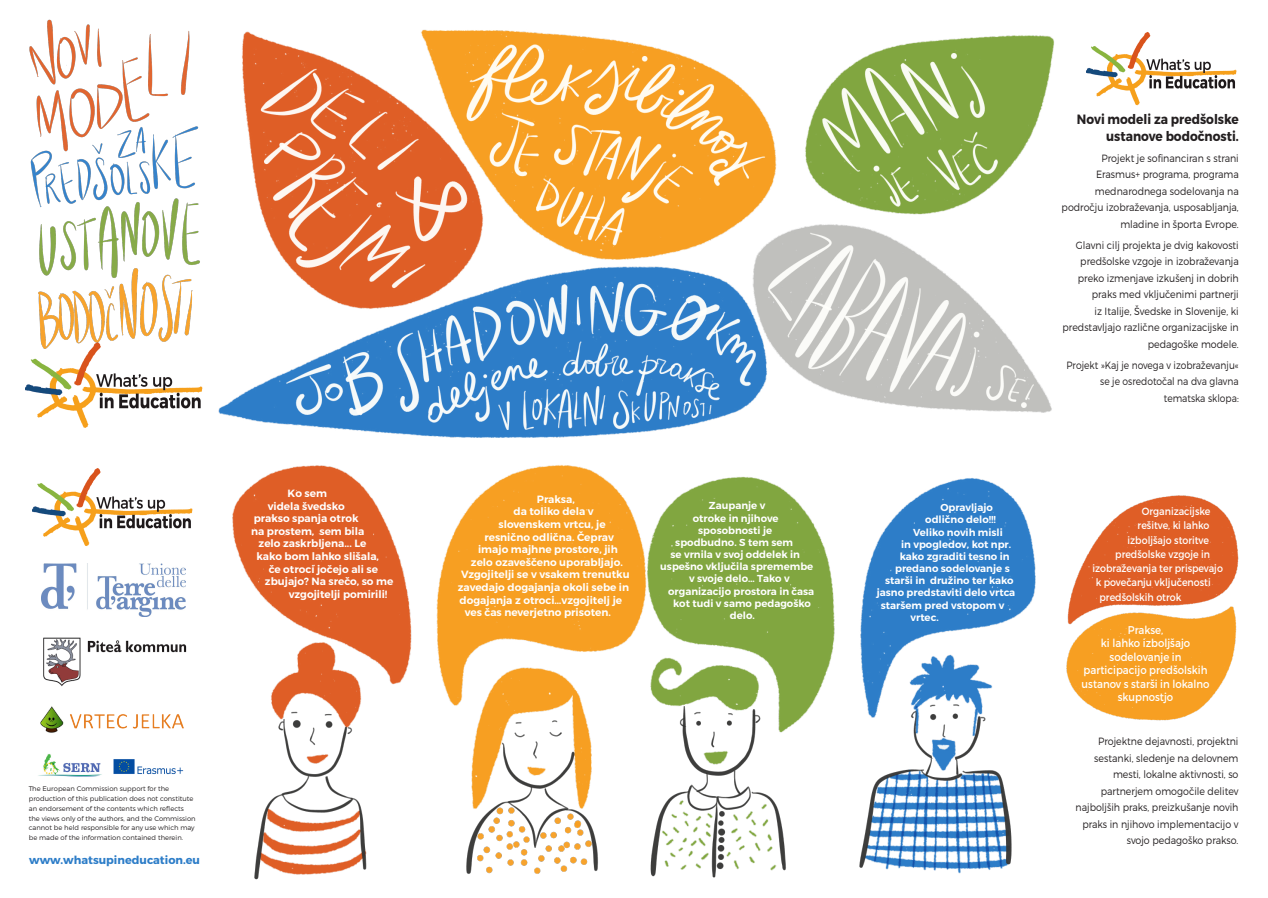
<style>
.page{position:relative;width:1268px;height:898px;background:#fff}
.page>*{position:absolute;margin:0;border:0;box-sizing:border-box;transform-origin:0 0}
.t1{font:700 13.5px/16.5px "Montserrat";color:#231f20;text-align:right;scale:.9 1}
.t2{font:11.25px/13.5px "Montserrat";color:#fff;text-align:center;scale:.9 1}
.t3{font:700 11.25px "Montserrat";color:#2d7dc8}
.t4{font:300 10.5px/16.5px "Montserrat";color:#231f20;text-align:right;scale:.9 1}
.t5{font:600 10.5px "Montserrat";color:#fff}
.t6{font:10.5px "Montserrat";color:#fff;scale:.9 1}
.t7{font:300 10.5px/16.5px "Montserrat";color:#231f20;text-align:right;scale:.87 1}
.t8{font:600 10.12px "Montserrat";color:#fff}
.t9{font:300 6.75px/9.8px "Montserrat";color:#231f20}
</style>
<div class="page">
<img style="left:25px;top:360px;width:177px;height:68px">
<img style="left:218px;top:29px;width:836px;height:408px">
<img style="left:232px;top:465px;width:804px;height:159px">
<img style="left:29px;top:19px;width:171px;height:341px">
<img style="left:1086px;top:32px;width:149px;height:74px">
<img style="left:1066px;top:495px;width:171px;height:226px">
<img style="left:32px;top:468px;width:160px;height:78px">
<img style="left:41px;top:706px;width:143px;height:27px">
<img style="left:41px;top:563px;width:144px;height:52px">
<img style="left:43px;top:637px;width:144px;height:50px">
<img style="left:38px;top:754px;width:64px;height:23px">
<img style="left:113px;top:759px;width:71px;height:15px">
<img style="left:254px;top:624px;width:758px;height:256px">
<p class="t5" style="left:287px;top:486px;width:41px">Ko sem</p>
<p class="t5" style="left:268px;top:499px;width:78px">videla švedsko</p>
<p class="t5" style="left:254px;top:511px;width:106px">prakso spanja otrok</p>
<p class="t5" style="left:251px;top:524px;width:115px">na prostem, sem bila</p>
<p class="t5" style="left:258px;top:537px;width:109px">zelo zaskrbljena... Le</p>
<p class="t5" style="left:256px;top:549px;width:124px">kako bom lahko slišala,</p>
<p class="t5" style="left:269px;top:562px;width:111px">če otroci jočejo ali se</p>
<p class="t5" style="left:265px;top:574px;width:130px">zbujajo? Na srečo, so me</p>
<p class="t5" style="left:288px;top:587px;width:100px">vzgojitelji pomirili!</p>
<p class="t9" style="left:29px;top:783px;width:168px">The European Commission support for the production of this publication does not constitute an endorsement of the contents which reflects the views only of the authors, and the Commission cannot be held responsible for any use which may be made of the information contained therein.</p>
<p class="t3" style="left:29px;top:853px;width:172px">www.whatsupineducation.eu</p>
<p class="t5" style="left:537px;top:492px;width:39px">Praksa,</p>
<p class="t5" style="left:513px;top:505px;width:82px">da toliko dela v</p>
<p class="t5" style="left:498px;top:517px;width:109px">slovenskem vrtcu, je</p>
<p class="t5" style="left:484px;top:530px;width:131px">resnično odlična. Čeprav</p>
<p class="t5" style="left:478px;top:543px;width:141px">imajo majhne prostore, jih</p>
<p class="t5" style="left:471px;top:555px;width:153px">zelo ozaveščeno uporabljajo.</p>
<p class="t5" style="left:461px;top:568px;width:170px">Vzgojitelji se v vsakem trenutku</p>
<p class="t5" style="left:458px;top:580px;width:173px">zavedajo dogajanja okoli sebe in</p>
<p class="t5" style="left:459px;top:593px;width:164px">dogajanja z otroci…vzgojitelj je</p>
<p class="t5" style="left:465px;top:606px;width:147px">ves čas neverjetno prisoten.</p>
<p class="t8" style="left:708px;top:499px;width:58px">Zaupanje v</p>
<p class="t8" style="left:692px;top:511px;width:87px">otroke in njihove</p>
<p class="t8" style="left:698px;top:523px;width:75px">sposobnosti je</p>
<p class="t8" style="left:675px;top:536px;width:119px">spodbudno. S tem sem</p>
<p class="t8" style="left:670px;top:548px;width:131px">se vrnila v svoj oddelek in</p>
<p class="t8" style="left:660px;top:560px;width:154px">uspešno vključila spremembe</p>
<p class="t8" style="left:689px;top:572px;width:102px">v svoje delo… Tako v</p>
<p class="t8" style="left:668px;top:584px;width:148px">organizacijo prostora in časa</p>
<p class="t8" style="left:673px;top:596px;width:139px">kot tudi v samo pedagoško</p>
<p class="t8" style="left:729px;top:608px;width:26px">delo.</p>
<p class="t8" style="left:940px;top:501px;width:54px">Opravljajo</p>
<p class="t8" style="left:925px;top:513px;width:72px">odlično delo!!!</p>
<p class="t8" style="left:913px;top:525px;width:91px">Veliko novih misli</p>
<p class="t8" style="left:900px;top:537px;width:112px">in vpogledov, kot npr.</p>
<p class="t8" style="left:899px;top:549px;width:111px">kako zgraditi tesno in</p>
<p class="t8" style="left:894px;top:562px;width:116px">predano sodelovanje s</p>
<p class="t8" style="left:885px;top:574px;width:130px">starši in družino ter kako</p>
<p class="t8" style="left:876px;top:586px;width:140px">jasno predstaviti delo vrtca</p>
<p class="t8" style="left:880px;top:598px;width:125px">staršem pred vstopom v</p>
<p class="t8" style="left:910px;top:610px;width:30px">vrtec.</p>
<p class="t1" style="left:1076px;top:111px;width:181px">Novi modeli za predšolske ustanove bodočnosti.</p>
<p class="t4" style="left:1061px;top:149px;width:198px">Projekt je sofinanciran s strani<br>Erasmus+ programa, programa mednarodnega sodelovanja na področju izobraževanja, usposabljanja, mladine in športa Evrope.</p>
<p class="t4" style="left:1062px;top:236px;width:197px">Glavni cilj projekta je dvig kakovosti predšolske vzgoje in izobraževanja preko izmenjave izkušenj in dobrih praks med vključenimi partnerji<br>iz Italije, Švedske in Slovenije, ki predstavljajo različne organizacijske in pedagoške modele.</p>
<p class="t7" style="left:1066px;top:356px;width:199px">Projekt »Kaj je novega v izobraževanju« se je osredotočal na dva glavna tematska sklopa:</p>
<p class="t6" style="left:1141px;top:504px;width:78px">Organizacijske</p>
<p class="t6" style="left:1137px;top:519px;width:81px">rešitve, ki lahko</p>
<p class="t6" style="left:1127px;top:533px;width:92px">izboljšajo storitve</p>
<p class="t6" style="left:1114px;top:547px;width:107px">predšolske vzgoje in</p>
<p class="t6" style="left:1092px;top:561px;width:146px">izobraževanja ter prispevajo</p>
<p class="t6" style="left:1095px;top:576px;width:129px">k povečanju vključenosti</p>
<p class="t6" style="left:1099px;top:590px;width:92px">predšolskih otrok</p>
<p class="t2" style="left:1081px;top:622px;width:144px">Prakse,<br>ki lahko izboljšajo sodelovanje in participacijo predšolskih ustanov s starši in lokalno skupnostjo</p>
<p class="t4" style="left:1075px;top:732px;width:182px">Projektne dejavnosti, projektni sestanki, sledenje na delovnem mesti, lokalne aktivnosti, so partnerjem omogočile delitev najboljših praks, preizkušanje novih praks in njihovo implementacijo v svojo pedagoško prakso.</p>
</div>
